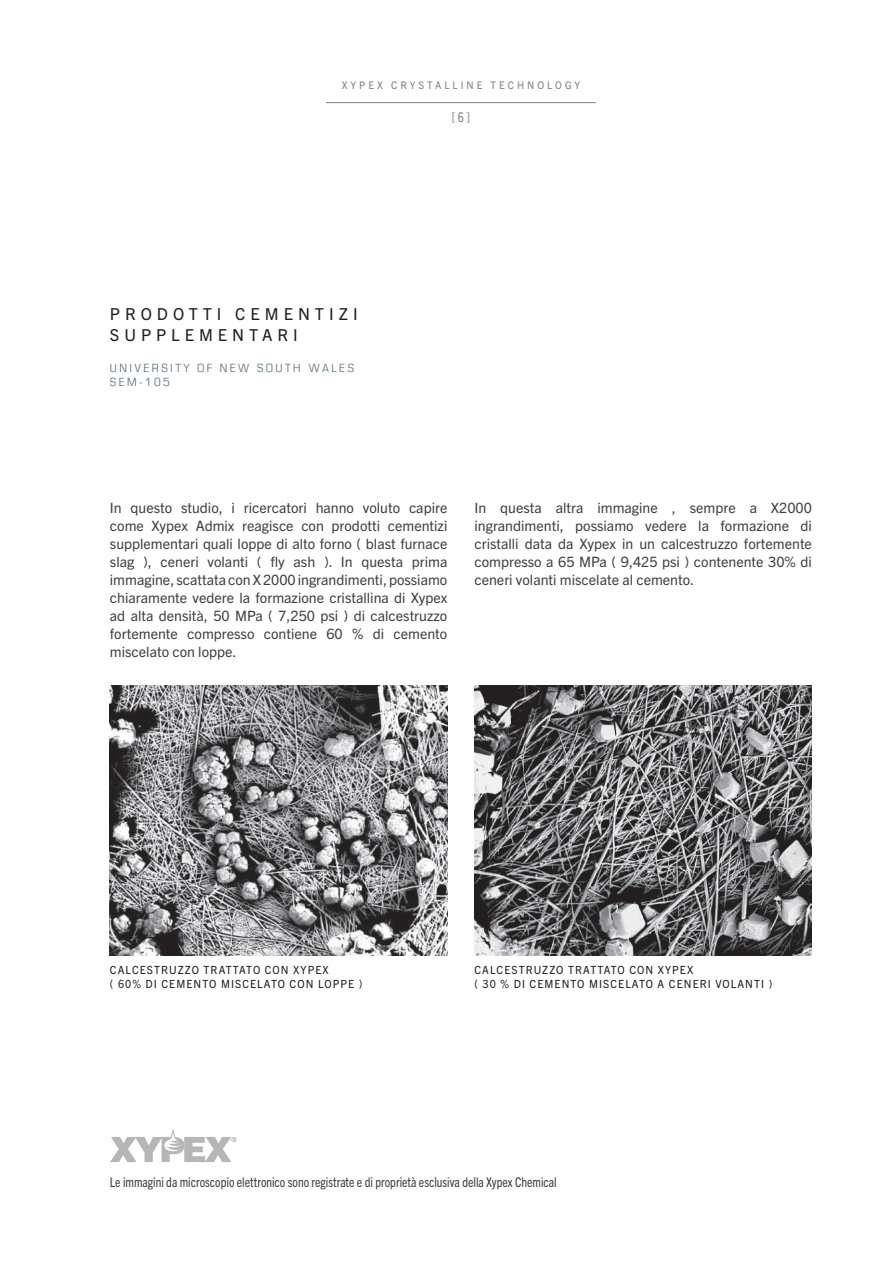
<style>
.page{position:relative;width:893px;height:1263px;background:#fff}
.page>*{position:absolute;margin:0;border:0;box-sizing:border-box;transform-origin:0 0}
.t1{font:16.5px/21px "Trade Gothic Next LT Pro";letter-spacing:.3em;color:#231f20}
.t2{font:14.25px/18px "Trade Gothic Next LT Pro";color:#3e3e3f;text-align:justify}
.t3{font:condensed 13.5px "Trade Gothic Next LT Pro";color:#3e3e3f;scale:.95 1}
.t4{font:condensed 13.5px "Trade Gothic Next LT Pro";color:#808182;scale:.95 1}
.t5{font:condensed 11.4px/14.4px "Eurostile LT";letter-spacing:.2em;color:#5d7682;scale:1.05 1}
.t6{font:11.25px/13.5px "Trade Gothic Next LT Pro";letter-spacing:.1em;color:#231f20;scale:.95 1}
.t7{font:10.5px "Trade Gothic Next LT Pro";letter-spacing:.3em;color:#808182;scale:.95 1}
</style>
<div class="page">
<img style="left:474px;top:685px;width:338px;height:270px">
<hr style="left:326px;top:102px;width:270px;height:1px;background:#808182">
<svg style="left:110px;top:1129px;width:127px;height:33px"></svg>
<img style="left:110px;top:685px;width:337px;height:270px">
<p class="t7" style="left:342px;top:78px;width:252px">XYPEX CRYSTALLINE TECHNOLOGY</p>
<p class="t4" style="left:452px;top:108px;width:20px">[ 6 ]</p>
<p class="t1" style="left:110px;top:303px;width:249px">PRODOTTI CEMENTIZI<br>SUPPLEMENTARI</p>
<p class="t5" style="left:110px;top:360px;width:234px">UNIVERSITY OF NEW SOUTH WALES<br>SEM-105</p>
<p class="t2" style="left:110px;top:498px;width:339px">In questo studio, i ricercatori hanno voluto capire come Xypex Admix reagisce con prodotti cementizi supplementari quali loppe di alto forno ( blast furnace slag ), ceneri volanti ( fly ash ). In questa prima immagine, scattata con X 2000 ingrandimenti, possiamo chiaramente vedere la formazione cristallina di Xypex ad alta densità, 50 MPa ( 7,250 psi ) di calcestruzzo fortemente compresso contiene 60 % di cemento miscelato con loppe.</p>
<p class="t2" style="left:474px;top:498px;width:339px">In questa altra immagine , sempre a X2000 ingrandimenti, possiamo vedere la formazione di cristalli data da Xypex in un calcestruzzo fortemente compresso a 65 MPa ( 9,425 psi ) contenente 30% di ceneri volanti miscelate al cemento.</p>
<p class="t6" style="left:110px;top:962px;width:267px">CALCESTRUZZO TRATTATO CON XYPEX<br>( 60% DI CEMENTO MISCELATO CON LOPPE )</p>
<p class="t6" style="left:474px;top:962px;width:315px">CALCESTRUZZO TRATTATO CON XYPEX<br>( 30 % DI CEMENTO MISCELATO A CENERI VOLANTI )</p>
<p class="t3" style="left:110px;top:1173px;width:472px">Le immagini da microscopio elettronico sono registrate e di proprietà esclusiva della Xypex Chemical</p>
</div>
